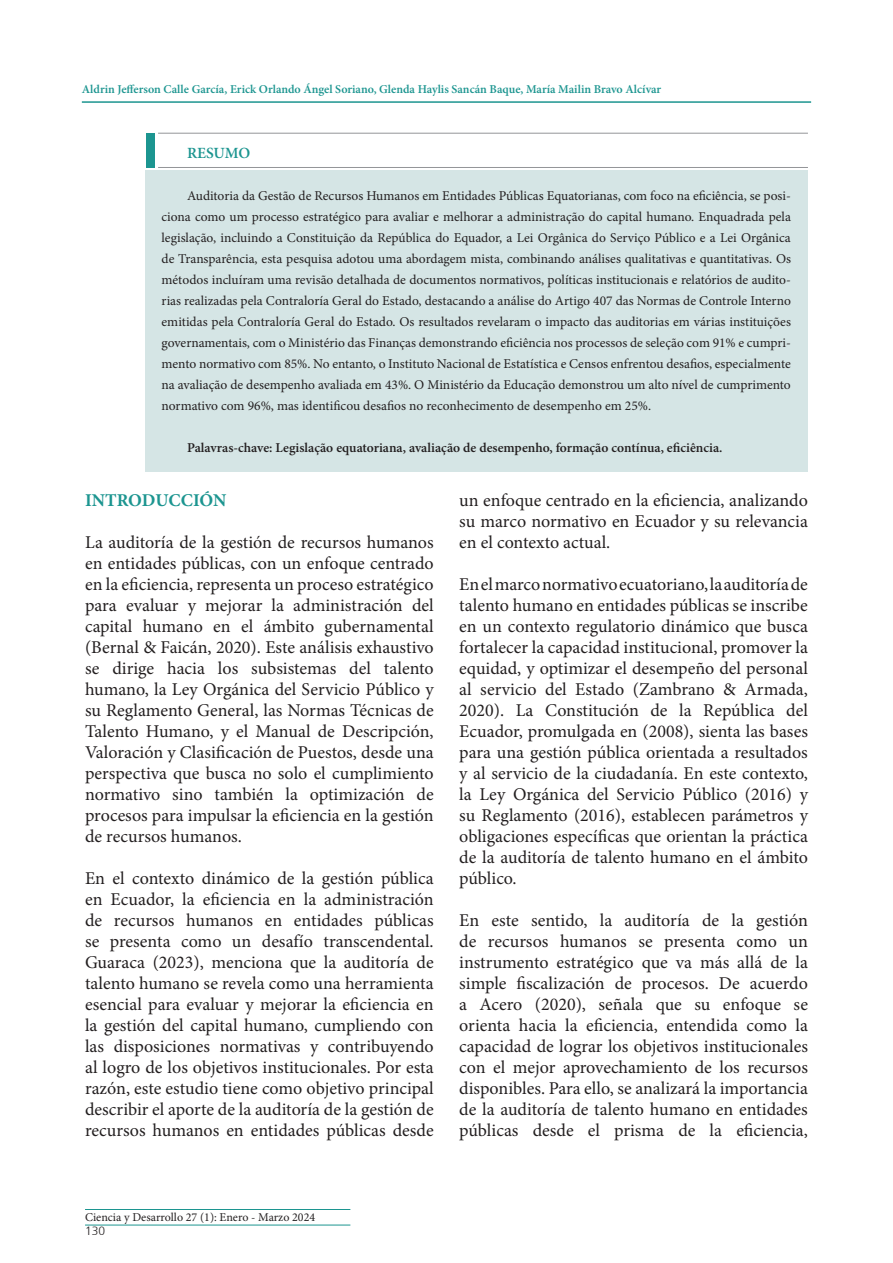
<style>
.page{position:relative;width:893px;height:1263px;background:#fff}
.page>*{position:absolute;margin:0;border:0;box-sizing:border-box;transform-origin:0 0}
.t1{font:18px/21px "Minion Pro";color:#231f20;text-align:justify}
.t2{font:700 18px "Minion Pro";color:#1c9590}
.t3{font:600 15.6px "Minion Pro";letter-spacing:-.005em;color:#1c9590}
.t4{font:13.5px/21px "Minion Pro";color:#231f20;text-align:justify}
.t5{font:600 13.5px "Minion Pro";color:#231f20}
.t6{font:600 12px "Minion Pro";color:#1c9590}
.t7{font:12px "Minion Pro";color:#231f20}
.t8{font:300 12px "Frutiger";color:#231f20}
</style>
<div class="page">
<hr style="left:82px;top:101px;width:729px;height:2px;background:#1c9590">
<hr style="left:85px;top:1209px;width:265px;height:1px;background:#1c9590">
<hr style="left:85px;top:1225px;width:265px;height:1px;background:#1c9590">
<div style="left:146px;top:171px;width:662px;height:301px;background:#d5e5e5"></div>
<div style="left:146px;top:133px;width:8px;height:35px;background:#1c9590"></div>
<hr style="left:158px;top:133px;width:650px;height:1px;background:#939598">
<hr style="left:158px;top:167px;width:650px;height:1px;background:#939598">
<p class="t6" style="left:82px;top:80px;width:581px">Aldrin Jefferson Calle García, Erick Orlando Ángel Soriano, Glenda Haylis Sancán Baque, María Mailin Bravo Alcívar</p>
<p class="t3" style="left:187px;top:142px;width:65px">RESUMO</p>
<p class="t4" style="left:162px;top:185px;width:631px;text-indent:26px">Auditoria da Gestão de Recursos Humanos em Entidades Públicas Equatorianas, com foco na eficiência, se posi&shy;ciona como um processo estratégico para avaliar e melhorar a administração do capital humano. Enquadrada pela legislação, incluindo a Constituição da República do Equador, a Lei Orgânica do Serviço Público e a Lei Orgânica de Transparência, esta pesquisa adotou uma abordagem mista, combinando análises qualitativas e quantitativas. Os métodos incluíram uma revisão detalhada de documentos normativos, políticas institucionais e relatórios de audito&shy;rias realizadas pela Contraloría Geral do Estado, destacando a análise do Artigo 407 das Normas de Controle Interno emitidas pela Contraloría Geral do Estado. Os resultados revelaram o impacto das auditorias em várias instituições governamentais, com o Ministério das Finanças demonstrando eficiência nos processos de seleção com 91% e cumpri&shy;mento normativo com 85%. No entanto, o Instituto Nacional de Estatística e Censos enfrentou desafios, especialmente na avaliação de desempenho avaliada em 43%. O Ministério da Educação demonstrou um alto nível de cumprimento normativo com 96%, mas identificou desafios no reconhecimento de desempenho em 25%.</p>
<p class="t5" style="left:187px;top:438px;width:537px">Palavras-chave: Legislação equatoriana, avaliação de desempenho, formação contínua, eficiência.</p>
<p class="t2" style="left:85px;top:488px;width:143px">INTRODUCCIÓN</p>
<p class="t1" style="left:85px;top:532px;width:350px">La auditoría de la gestión de recursos humanos en entidades públicas, con un enfoque centrado en la eficiencia, representa un proceso estratégico para evaluar y mejorar la administración del capital humano en el ámbito gubernamental (Bernal &amp; Faicán, 2020). Este análisis exhaustivo se dirige hacia los subsistemas del talento humano, la Ley Orgánica del Servicio Público y su Reglamento General, las Normas Técnicas de Talento Humano, y el Manual de Descripción, Valoración y Clasificación de Puestos, desde una perspectiva que busca no solo el cumplimiento normativo sino también la optimización de procesos para impulsar la eficiencia en la gestión de recursos humanos.</p>
<p class="t1" style="left:85px;top:868px;width:350px">En el contexto dinámico de la gestión pública en Ecuador, la eficiencia en la administración de recursos humanos en entidades públicas se presenta como un desafío transcendental.<br>Guaraca (2023), menciona que la auditoría de talento humano se revela como una herramienta esencial para evaluar y mejorar la eficiencia en la gestión del capital humano, cumpliendo con las disposiciones normativas y contribuyendo al logro de los objetivos institucionales. Por esta razón, este estudio tiene como objetivo principal describir el aporte de la auditoría de la gestión de recursos humanos en entidades públicas desde</p>
<p class="t1" style="left:459px;top:490px;width:350px">un enfoque centrado en la eficiencia, analizando su marco normativo en Ecuador y su relevancia en el contexto actual.</p>
<p class="t1" style="left:459px;top:574px;width:350px">En el marco normativo ecuatoriano, la auditoría de talento humano en entidades públicas se inscribe en un contexto regulatorio dinámico que busca fortalecer la capacidad institucional, promover la equidad, y optimizar el desempeño del personal al servicio del Estado (Zambrano &amp; Armada, 2020). La Constitución de la República del Ecuador, promulgada en (2008), sienta las bases para una gestión pública orientada a resultados y al servicio de la ciudadanía. En este contexto, la Ley Orgánica del Servicio Público (2016) y su Reglamento (2016), establecen parámetros y obligaciones específicas que orientan la práctica de la auditoría de talento humano en el ámbito público.</p>
<p class="t1" style="left:459px;top:910px;width:350px">En este sentido, la auditoría de la gestión de recursos humanos se presenta como un instrumento estratégico que va más allá de la simple fiscalización de procesos. De acuerdo a Acero (2020), señala que su enfoque se orienta hacia la eficiencia, entendida como la capacidad de lograr los objetivos institucionales con el mejor aprovechamiento de los recursos disponibles. Para ello, se analizará la importancia de la auditoría de talento humano en entidades públicas desde el prisma de la eficiencia,</p>
<p class="t7" style="left:85px;top:1209px;width:232px">Ciencia y Desarrollo 27 (1): Enero - Marzo 2024</p>
<p class="t8" style="left:85px;top:1222px;width:22px">130</p>
</div>
